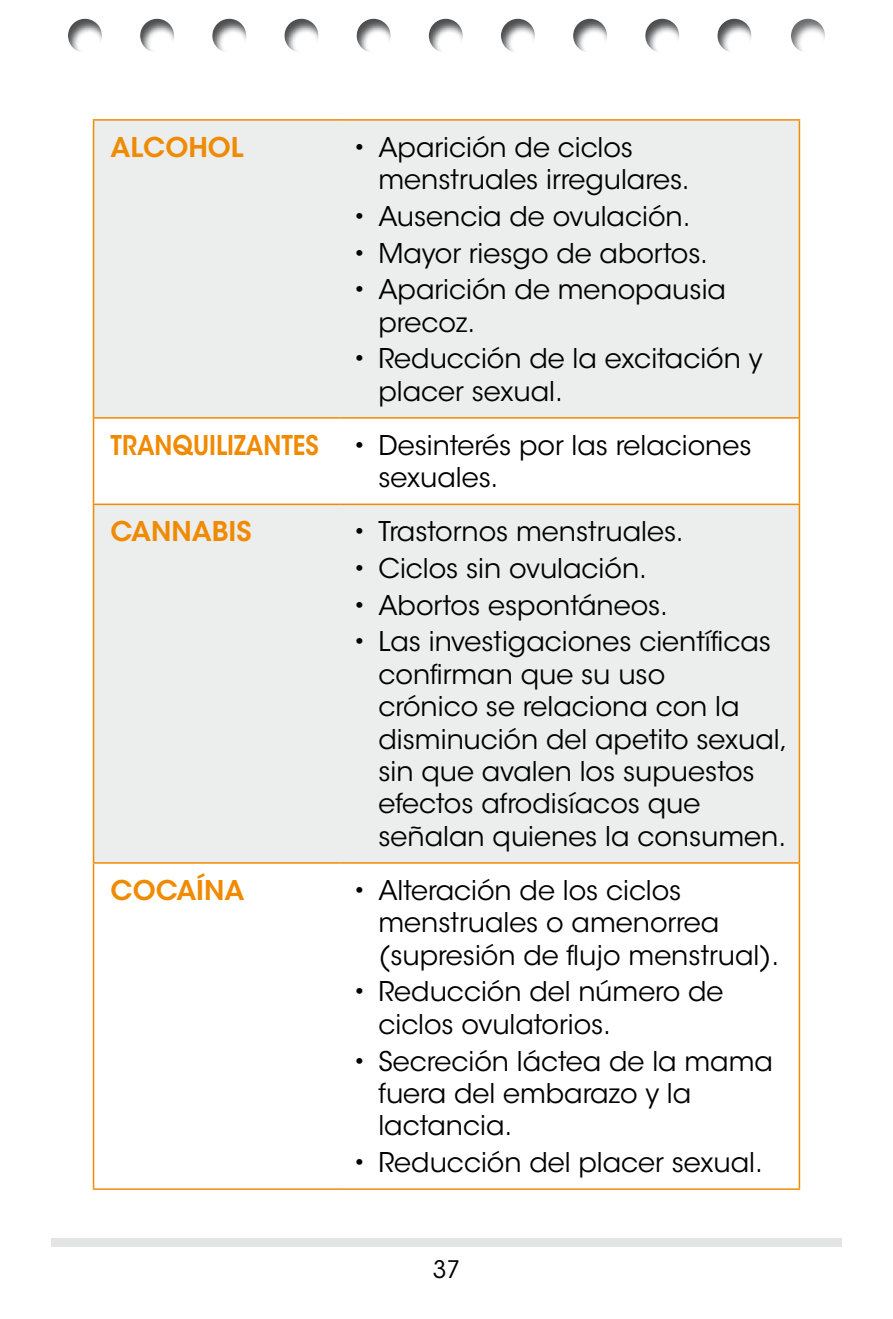
<style>
.page{position:relative;width:893px;height:1319px;background:#fff}
.page>*{position:absolute;margin:0;border:0;box-sizing:border-box;transform-origin:0 0}
.t1{font:27px/32.4px "ITC Avant Garde Std";color:#000}
.t2{font:600 27px "ITC Avant Garde Std";color:#f08a00}
.t3{font:600 27px "ITC Avant Garde Std";color:#f08a00;scale:.88 1}
.t4{font:24px "ITC Avant Garde Std";color:#000}
</style>
<div class="page">
<div style="left:51px;top:1237px;width:791px;height:9px;background:#e3e4e4"></div>
<svg style="left:94px;top:121px;width:705px;height:741px;background:#eee"></svg>
<hr style="left:93px;top:121px;width:1px;height:296px;background:#f08a00">
<hr style="left:799px;top:121px;width:1px;height:296px;background:#f08a00">
<hr style="left:93px;top:418px;width:1px;height:85px;background:#f08a00">
<hr style="left:799px;top:418px;width:1px;height:85px;background:#f08a00">
<hr style="left:93px;top:505px;width:1px;height:357px;background:#f08a00">
<hr style="left:799px;top:505px;width:1px;height:357px;background:#f08a00">
<hr style="left:93px;top:863px;width:1px;height:325px;background:#f08a00">
<hr style="left:799px;top:863px;width:1px;height:325px;background:#f08a00">
<hr style="left:93px;top:119px;width:247px;height:2px;background:#f08a00">
<hr style="left:340px;top:119px;width:460px;height:2px;background:#f08a00">
<hr style="left:93px;top:417px;width:247px;height:1px;background:#f08a00">
<hr style="left:340px;top:417px;width:460px;height:1px;background:#f08a00">
<hr style="left:93px;top:503px;width:247px;height:2px;background:#f08a00">
<hr style="left:340px;top:503px;width:460px;height:2px;background:#f08a00">
<hr style="left:93px;top:862px;width:247px;height:1px;background:#f08a00">
<hr style="left:340px;top:862px;width:460px;height:1px;background:#f08a00">
<hr style="left:93px;top:1188px;width:247px;height:1px;background:#f08a00">
<hr style="left:340px;top:1188px;width:460px;height:1px;background:#f08a00">
<div style="left:64px;top:17px;width:762px;height:39px;background:#000;opacity:.4"></div>
<p class="t2" style="left:111px;top:130px;width:135px">ALCOHOL</p>
<p class="t1" style="left:378px;top:131px;width:313px;text-indent:-26px">• Aparición de ciclos menstruales irregulares.</p>
<p class="t1" style="left:353px;top:200px;width:339px">• Ausencia de ovulación.</p>
<p class="t1" style="left:353px;top:237px;width:357px">• Mayor riesgo de abortos.</p>
<p class="t1" style="left:378px;top:273px;width:349px;text-indent:-26px">• Aparición de menopausia precoz.</p>
<p class="t1" style="left:378px;top:343px;width:386px;text-indent:-26px">• Reducción de la excitación y placer sexual.</p>
<p class="t3" style="left:111px;top:428px;width:238px">TRANQUILIZANTES</p>
<p class="t1" style="left:378px;top:429px;width:375px;text-indent:-26px">• Desinterés por las relaciones sexuales.</p>
<p class="t2" style="left:111px;top:514px;width:142px">CANNABIS</p>
<p class="t1" style="left:353px;top:515px;width:332px">• Trastornos menstruales.</p>
<p class="t1" style="left:353px;top:552px;width:296px">• Ciclos sin ovulación.</p>
<p class="t1" style="left:353px;top:589px;width:316px">• Abortos espontáneos.</p>
<p class="t1" style="left:378px;top:625px;width:411px;text-indent:-26px">• Las investigaciones científicas confirman que su uso<br>crónico se relaciona con la disminución del apetito sexual, sin que avalen los supuestos efectos afrodisíacos que señalan quienes la consumen.</p>
<p class="t2" style="left:111px;top:872px;width:135px">COCAÍNA</p>
<p class="t1" style="left:378px;top:874px;width:402px;text-indent:-26px">• Alteración de los ciclos menstruales o amenorrea (supresión de flujo menstrual).</p>
<p class="t1" style="left:378px;top:975px;width:347px;text-indent:-26px">• Reducción del número de ciclos ovulatorios.</p>
<p class="t1" style="left:378px;top:1044px;width:396px;text-indent:-26px">• Secreción láctea de la mama fuera del embarazo y la lactancia.</p>
<p class="t1" style="left:353px;top:1146px;width:411px">• Reducción del placer sexual.</p>
<p class="t4" style="left:433px;top:1254px;width:29px">37</p>
</div>
